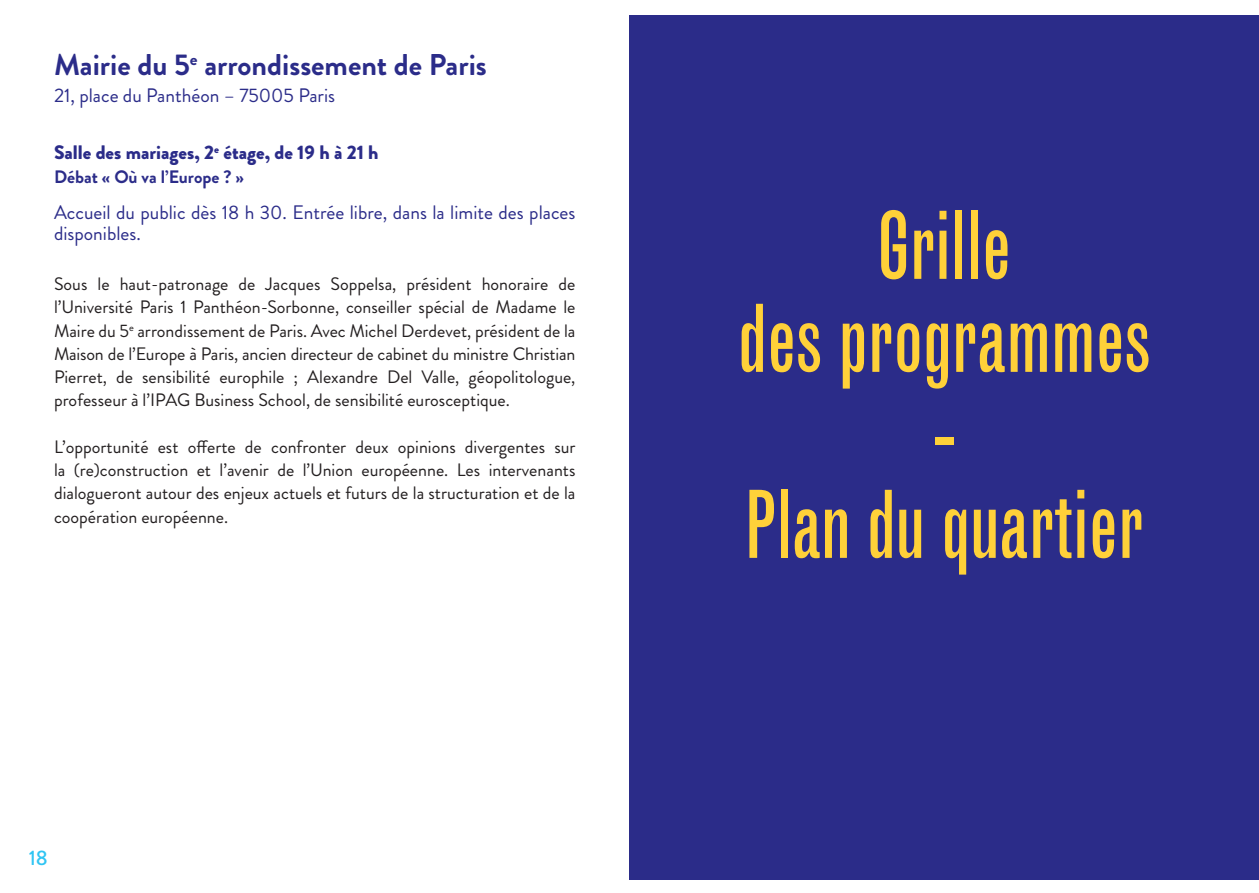
<style>
.page{position:relative;width:1259px;height:893px;background:#fff}
.page>*{position:absolute;margin:0;border:0;box-sizing:border-box;transform-origin:0 0}
.t1{font:93px "Grotesque MT Std Extra Cond";color:#ffd139}
.Texte_courant{font:700 30px "Brandon Grotesque";color:#2b2c89}
.t2{font:500 21px "Brandon Grotesque";color:#30c5f3}
.Texte_intro{font:19.5px/21px "Brandon Grotesque";color:#2b2c89}
.Texte_intro-2{font:900 19.5px "Brandon Grotesque";color:#2b2c89}
.Texte_courant-2{font:18px/23.2px "Brandon Grotesque";color:#231f20;text-align:justify}
.Ss_titre_-_Nom_table{font:700 18px "Brandon Grotesque";color:#2b2c89}
</style>
<div class="page">
<div style="left:629px;top:15px;width:630px;height:864px;background:#2b2c89"></div>
<p class="Texte_courant" style="left:54px;top:44px;width:434px">Mairie du 5<sup>e</sup> arrondissement de Paris</p>
<p class="Texte_intro" style="left:54px;top:85px;width:283px">21, place du Panthéon – 75005 Paris</p>
<p class="Texte_intro-2" style="left:54px;top:139px;width:326px">Salle des mariages, 2<sup>e</sup> étage, de 19 h à 21 h</p>
<p class="Ss_titre_-_Nom_table" style="left:54px;top:164px;width:191px">Débat « Où va l’Europe ? »</p>
<p class="Texte_intro" style="left:54px;top:202px;width:523px">Accueil du public dès 18 h 30. Entrée libre, dans la limite des places disponibles.</p>
<p class="Texte_courant-2" style="left:54px;top:273px;width:523px">Sous le haut-patronage de Jacques Soppelsa, président honoraire de l’Université Paris 1 Panthéon-Sorbonne, conseiller spécial de Madame le Maire du 5<sup>e</sup> arrondissement de Paris. Avec Michel Derdevet, président de la Maison de l’Europe à Paris, ancien directeur de cabinet du ministre Christian Pierret, de sensibilité europhile ; Alexandre Del Valle, géopolitologue, professeur à l’IPAG Business School, de sensibilité eurosceptique.</p>
<p class="Texte_courant-2" style="left:54px;top:435px;width:523px">L’opportunité est offerte de confronter deux opinions divergentes sur la (re)construction et l’avenir de l’Union européenne. Les intervenants dialogueront autour des enjeux actuels et futurs de la structuration et de la coopération européenne.</p>
<p class="t2" style="left:29px;top:843px;width:21px">18</p>
<p class="t1" style="left:877px;top:190px;width:135px">Grille</p>
<p class="t1" style="left:738px;top:283px;width:414px">des programmes</p>
<p class="t1" style="left:933px;top:376px;width:24px">-</p>
<p class="t1" style="left:744px;top:469px;width:401px">Plan du quartier</p>
</div>
